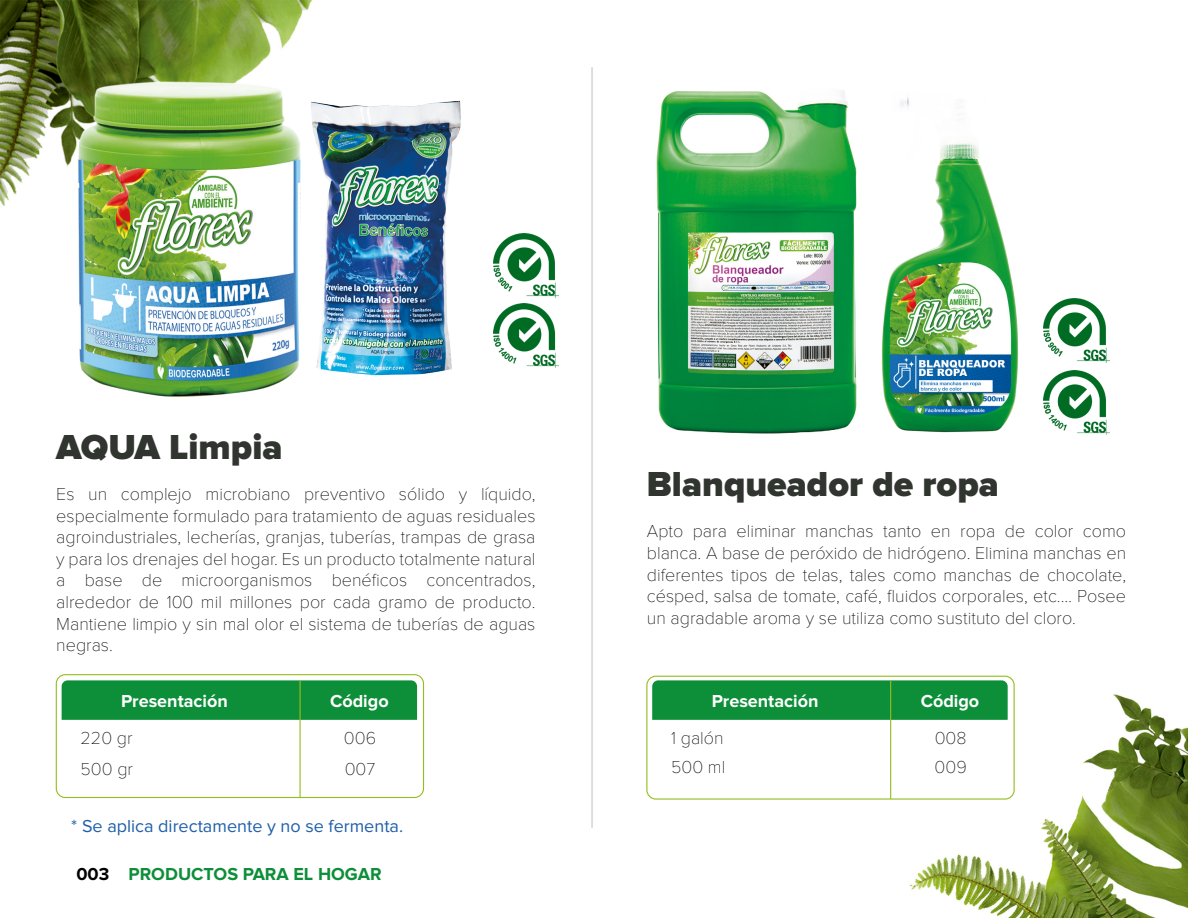
<style>
.page{position:relative;width:1188px;height:918px;background:#fff}
.page>*{position:absolute;margin:0;border:0;box-sizing:border-box;transform-origin:0 0}
.t1{font:900 36px "Proxima Nova";color:#313530}
.t2{font:100 18px/21.6px "Proxima Nova T";color:#000;text-align:justify}
.t3{font:700 18px "Proxima Nova";color:#fff}
.t4{font:18px "Proxima Nova";color:#2060aa}
.t5{font:700 18px "Proxima Nova";color:#0d8e38}
.s1{color:#000}
</style>
<div class="page">
<img style="left:0;top:0;width:1188px;height:918px">
<img style="left:757px;top:68px;width:382px;height:382px">
<img style="left:499px;top:233px;width:60px;height:64px">
<img style="left:499px;top:304px;width:60px;height:64px">
<img style="left:1044px;top:299px;width:65px;height:64px">
<img style="left:1044px;top:370px;width:65px;height:65px">
<div style="left:62px;top:680px;width:355px;height:40px;background:#0d8e38"></div>
<hr style="left:300px;top:680px;width:1px;height:118px;background:#95bd20">
<div style="left:652px;top:680px;width:356px;height:40px;background:#0d8e38"></div>
<hr style="left:890px;top:680px;width:1px;height:119px;background:#95bd20">
<hr style="left:591px;top:67px;width:2px;height:761px;background:#dddddb">
<div style="left:56px;top:674px;width:368px;height:124px;border:1px solid #95bd20;border-radius:9px"></div>
<div style="left:646px;top:676px;width:369px;height:124px;border:1px solid #95bd20;border-radius:9px"></div>
<img style="left:43px;top:34px;width:287px;height:363px">
<img style="left:296px;top:79px;width:203px;height:327px">
<img style="left:647px;top:68px;width:220px;height:380px">
<h1 class="t1" style="left:56px;top:426px;width:228px">AQUA Limpia</h1>
<p class="t2" style="left:56px;top:483px;width:481px">Es un complejo microbiano preventivo sólido y líquido, especialmente formulado para tratamiento de aguas residuales agroindustriales, lecherías, granjas, tuberías, trampas de grasa y para los drenajes del hogar. Es un producto totalmente natural a base de microorganismos benéficos concentrados, alrededor de 100 mil millones por cada gramo de producto.<br>Mantiene limpio y sin mal olor el sistema de tuberías de aguas negras.</p>
<p class="t3" style="left:121px;top:690px;width:108px">Presentación</p>
<p class="t3" style="left:330px;top:690px;width:60px">Código</p>
<p class="t2" style="left:81px;top:728px;width:54px">220 gr</p>
<p class="t2" style="left:344px;top:728px;width:34px">006</p>
<p class="t2" style="left:81px;top:758px;width:54px">500 gr</p>
<p class="t2" style="left:345px;top:758px;width:32px">007</p>
<p class="t4" style="left:71px;top:816px;width:333px">* Se aplica directamente y no se fermenta.</p>
<p class="t5" style="left:76px;top:864px;width:307px"><span class="s1">003</span> PRODUCTOS PARA EL HOGAR</p>
<h1 class="t1" style="left:647px;top:464px;width:354px">Blanqueador de ropa</h1>
<p class="t2" style="left:647px;top:521px;width:481px">Apto para eliminar manchas tanto en ropa de color como blanca. A base de peróxido de hidrógeno. Elimina manchas en diferentes tipos de telas, tales como manchas de chocolate, césped, salsa de tomate, café, fluidos corporales, etc.… Posee un agradable aroma y se utiliza como sustituto del cloro.</p>
<p class="t3" style="left:712px;top:690px;width:108px">Presentación</p>
<p class="t3" style="left:921px;top:690px;width:60px">Código</p>
<p class="t2" style="left:671px;top:728px;width:54px">1 galón</p>
<p class="t2" style="left:935px;top:728px;width:33px">008</p>
<p class="t2" style="left:671px;top:757px;width:56px">500 ml</p>
<p class="t2" style="left:935px;top:757px;width:34px">009</p>
</div>
